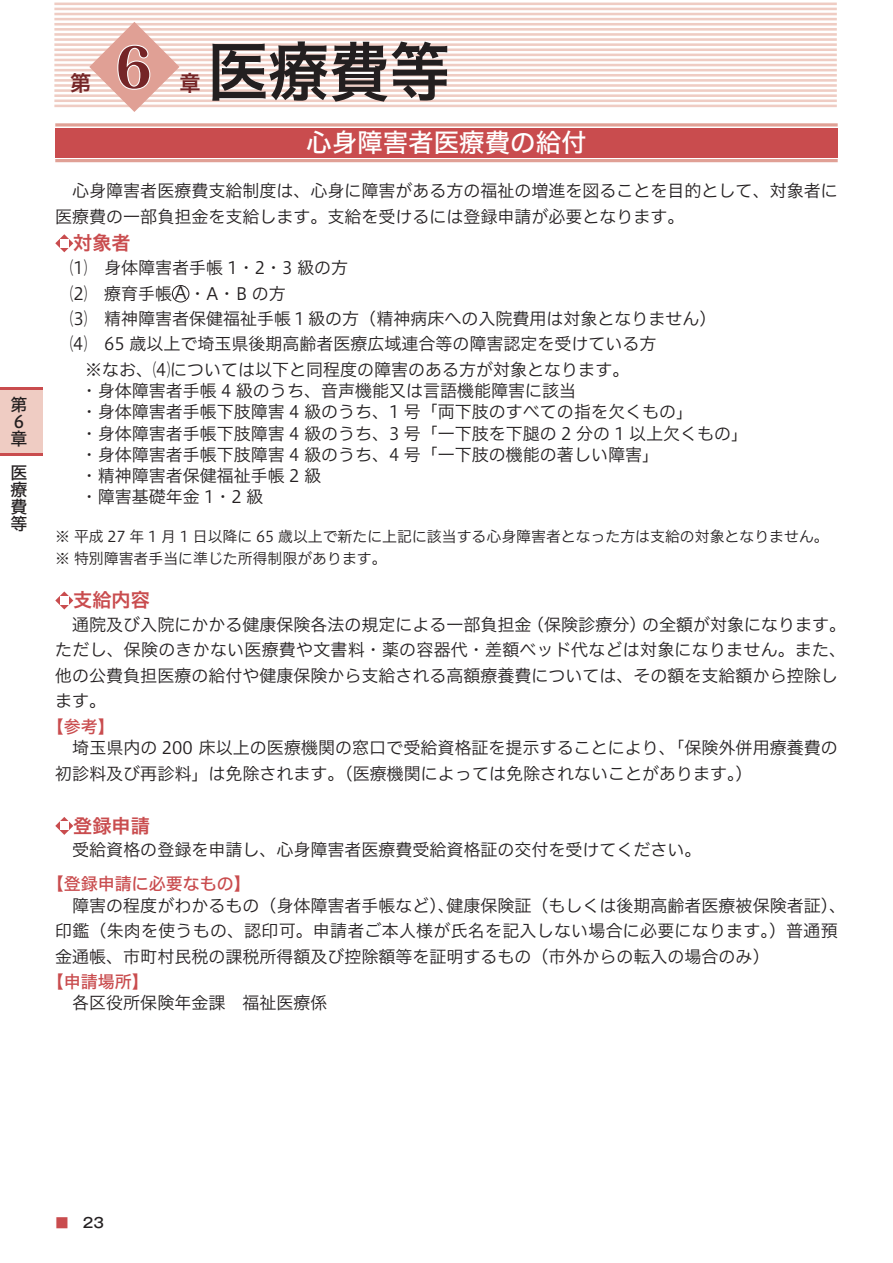
<style>
.page{position:relative;width:893px;height:1263px;background:#fff}
.page>*{position:absolute;margin:0;border:0;box-sizing:border-box;transform-origin:0 0}
.t1{font:63.75px "Hiragino UD Sans F Std W6";color:#231f20;scale:.95 1}
.t2{font:800 56.4px "Koz Min Pro";color:#752527}
.t3{font:25.5px "Hiragino UD Sans F Std W5";color:#fff}
.t4{font:21.3px "Hiragino UD Sans F Std W6";color:#752527}
.t5{font:19.2px "Hiragino UD Sans F Std W6";color:#c94c4e}
.t6{font:16.95px/25.5px "Hiragino UD Sans F Std W3";color:#231f20}
.t7{font:16.95px "Hiragino UD Sans F Std W5";color:#c94c4e}
.t8{font:16.95px/17px "Hiragino UD Sans F Std W5";color:#231f20}
.t9{font:14.85px/22.4px "Hiragino UD Sans F Std W3";color:#231f20}
.t10{font:13.8px "Koz Min Pro";color:#c94c4e}
.s1{font-family:"Gothic MB101 Pro";font-weight:500;color:#231f20}
</style>
<div class="page">
<div style="left:0;top:387px;width:43px;height:69px;background:#c94c4e"></div>
<div style="left:0;top:390px;width:43px;height:63px;background:#efccc3"></div>
<hr style="left:54px;top:3px;width:783px;height:2px;background:#efccc3">
<hr style="left:54px;top:8px;width:783px;height:2px;background:#efccc3">
<hr style="left:54px;top:13px;width:783px;height:2px;background:#efccc3">
<hr style="left:54px;top:18px;width:783px;height:2px;background:#efccc3">
<hr style="left:54px;top:23px;width:783px;height:3px;background:#efccc3">
<hr style="left:54px;top:28px;width:783px;height:3px;background:#efccc3">
<hr style="left:54px;top:33px;width:783px;height:3px;background:#efccc3">
<hr style="left:54px;top:38px;width:783px;height:3px;background:#efccc3">
<hr style="left:54px;top:43px;width:783px;height:3px;background:#efccc3">
<hr style="left:54px;top:48px;width:783px;height:3px;background:#efccc3">
<hr style="left:54px;top:54px;width:783px;height:2px;background:#efccc3">
<hr style="left:54px;top:59px;width:783px;height:2px;background:#efccc3">
<hr style="left:54px;top:64px;width:783px;height:2px;background:#efccc3">
<hr style="left:54px;top:69px;width:783px;height:2px;background:#efccc3">
<hr style="left:54px;top:74px;width:783px;height:3px;background:#efccc3">
<hr style="left:54px;top:79px;width:783px;height:3px;background:#efccc3">
<hr style="left:54px;top:84px;width:783px;height:3px;background:#efccc3">
<hr style="left:54px;top:89px;width:783px;height:3px;background:#efccc3">
<hr style="left:54px;top:94px;width:783px;height:3px;background:#efccc3">
<hr style="left:54px;top:99px;width:783px;height:3px;background:#efccc3">
<hr style="left:54px;top:105px;width:783px;height:2px;background:#efccc3">
<hr style="left:54px;top:0;width:783px;height:1px;background:#ecc3b9">
<svg style="left:89px;top:22px;width:90px;height:90px"></svg>
<div style="left:55px;top:128px;width:783px;height:30px;background:#c94c4e"></div>
<hr style="left:55px;top:123px;width:783px;height:3px;background:#e0a095">
<hr style="left:55px;top:159px;width:783px;height:3px;background:#e0a095">
<svg style="left:55px;top:234px;width:18px;height:18px"></svg>
<div style="left:60px;top:239px;width:9px;height:9px;background:#fff"></div>
<div style="left:172px;top:285px;width:17px;height:17px;border:1px solid #231f20;border-radius:50%"></div>
<svg style="left:55px;top:591px;width:18px;height:18px"></svg>
<div style="left:60px;top:596px;width:9px;height:9px;background:#fff"></div>
<svg style="left:55px;top:817px;width:18px;height:18px"></svg>
<div style="left:60px;top:822px;width:9px;height:8px;background:#fff"></div>
<p class="t8" style="left:11px;top:395px;width:18px">第<br>６章</p>
<p class="t8" style="left:11px;top:463px;width:18px;text-align:justify">医療費等</p>
<h1 class="t1" style="left:208px;top:23px;width:257px">医療費等</h1>
<h3 class="t3" style="left:306px;top:123px;width:282px">心身障害者医療費の給付</h3>
<p class="t6" style="left:55px;top:177px;width:784px">　心身障害者医療費支給制度は、心身に障害がある方の福祉の増進を図ることを目的として、対象者に医療費の一部負担金を支給します。支給を受けるには登録申請が必要となります。</p>
<p class="t5" style="left:73px;top:228px;width:59px">対象者</p>
<p class="t6" style="left:70px;top:254px;width:279px">⑴　身体障害者手帳 1・2・3 級の方</p>
<p class="t6" style="left:70px;top:280px;width:217px">⑵　療育手帳A・A・B の方</p>
<p class="t6" style="left:70px;top:305px;width:648px">⑶　精神障害者保健福祉手帳１級の方（精神病床への入院費用は対象となりません）</p>
<p class="t6" style="left:70px;top:330px;width:588px">⑷　65 歳以上で埼玉県後期高齢者医療広域連合等の障害認定を受けている方</p>
<p class="t6" style="left:85px;top:356px;width:546px">※なお、⑷については以下と同程度の障害のある方が対象となります。</p>
<p class="t6" style="left:81px;top:379px;width:669px;line-height:21.3px">・身体障害者手帳 4 級のうち、音声機能又は言語機能障害に該当<br>・身体障害者手帳下肢障害 4 級のうち、1 号「両下肢のすべての指を欠くもの」<br>・身体障害者手帳下肢障害 4 級のうち、3 号「一下肢を下腿の 2 分の 1 以上欠くもの」・身体障害者手帳下肢障害 4 級のうち、4 号「一下肢の機能の著しい障害」<br>・精神障害者保健福祉手帳 2 級<br>・障害基礎年金 1・2 級</p>
<p class="t9" style="left:55px;top:524px;width:775px">※ 平成 27 年 1 月 1 日以降に 65 歳以上で新たに上記に該当する心身障害者となった方は支給の対象となりません。※ 特別障害者手当に準じた所得制限があります。</p>
<p class="t5" style="left:73px;top:585px;width:78px">支給内容</p>
<p class="t6" style="left:55px;top:611px;width:792px">　通院及び入院にかかる健康保険各法の規定による一部負担金（保険診療分）の全額が対象になります。ただし、保険のきかない医療費や文書料・薬の容器代・差額ベッド代などは対象になりません。また、他の公費負担医療の給付や健康保険から支給される高額療養費については、その額を支給額から控除します。</p>
<p class="t7" style="left:47px;top:714px;width:70px">【参考】</p>
<p class="t6" style="left:55px;top:734px;width:784px">　埼玉県内の 200 床以上の医療機関の窓口で受給資格証を提示することにより、「保険外併用療養費の初診料及び再診料」は免除されます。（医療機関によっては免除されないことがあります。）</p>
<p class="t5" style="left:73px;top:811px;width:78px">登録申請</p>
<p class="t6" style="left:72px;top:836px;width:631px">受給資格の登録を申請し、心身障害者医療費受給資格証の交付を受けてください。</p>
<p class="t7" style="left:47px;top:871px;width:206px">【登録申請に必要なもの】</p>
<p class="t6" style="left:55px;top:891px;width:792px">　障害の程度がわかるもの（身体障害者手帳など）、健康保険証（もしくは後期高齢者医療被保険者証）、印鑑（朱肉を使うもの、認印可。申請者ご本人様が氏名を記入しない場合に必要になります。）普通預金通帳、市町村民税の課税所得額及び控除額等を証明するもの（市外からの転入の場合のみ）</p>
<p class="t7" style="left:47px;top:969px;width:104px">【申請場所】</p>
<p class="t6" style="left:55px;top:989px;width:274px">　各区役所保険年金課　福祉医療係</p>
<h2 class="t2" style="left:106px;top:26px;width:58px">６</h2>
<p class="t4" style="left:180px;top:67px;width:23px">章</p>
<p class="t4" style="left:70px;top:67px;width:23px">第</p>
<p class="t10" style="left:55px;top:1213px;width:50px">■　<span class="s1">23</span></p>
</div>
